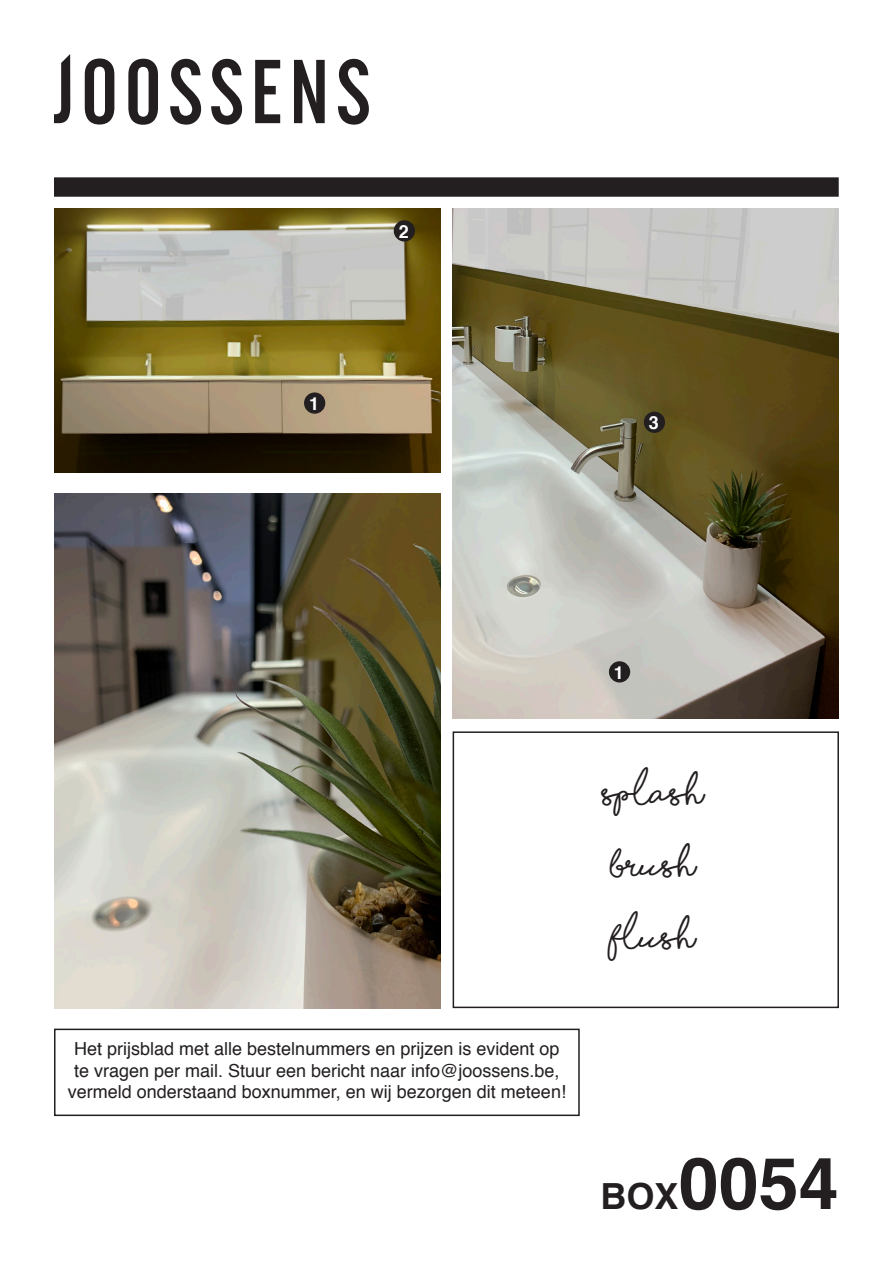
<style>
.page{position:relative;width:893px;height:1263px;background:#fff}
.page>*{position:absolute;margin:0;border:0;box-sizing:border-box;transform-origin:0 0}
.t1{font:700 72px "Helvetica";color:#231f20}
.t2{font:700 30px "Shorelines Script";color:#231f20}
.t3{font:18px/21.6px "Helvetica";color:#231f20;text-align:center}
.t4{font:700 18px "Helvetica";color:#fff}
.s1{font-size:36px}
</style>
<div class="page">
<img style="left:54px;top:493px;width:386px;height:515px">
<img style="left:54px;top:208px;width:386px;height:265px">
<img style="left:453px;top:208px;width:386px;height:511px">
<div style="left:610px;top:662px;width:19px;height:20px;background:#231f20;border-radius:50%"></div>
<div style="left:609px;top:661px;width:21px;height:21px;border:2px solid #231f20;border-radius:50%"></div>
<div style="left:305px;top:393px;width:20px;height:20px;background:#231f20;border-radius:50%"></div>
<div style="left:304px;top:392px;width:21px;height:22px;border:2px solid #231f20;border-radius:50%"></div>
<div style="left:394px;top:221px;width:20px;height:20px;background:#231f20;border-radius:50%"></div>
<div style="left:394px;top:220px;width:21px;height:22px;border:2px solid #231f20;border-radius:50%"></div>
<svg style="left:54px;top:54px;width:16px;height:69px"></svg>
<svg style="left:85px;top:59px;width:29px;height:66px"></svg>
<svg style="left:255px;top:60px;width:25px;height:63px"></svg>
<svg style="left:294px;top:60px;width:31px;height:63px"></svg>
<svg style="left:128px;top:59px;width:30px;height:66px"></svg>
<svg style="left:170px;top:59px;width:31px;height:66px"></svg>
<svg style="left:211px;top:59px;width:31px;height:66px"></svg>
<svg style="left:338px;top:59px;width:31px;height:66px"></svg>
<div style="left:55px;top:178px;width:783px;height:18px;background:#231f20"></div>
<div style="left:54px;top:177px;width:785px;height:20px;border:2px solid #231f20"></div>
<div style="left:54px;top:1028px;width:526px;height:88px;border:2px solid #231f20"></div>
<div style="left:453px;top:731px;width:386px;height:277px;border:2px solid #231f20"></div>
<div style="left:644px;top:412px;width:20px;height:20px;background:#231f20;border-radius:50%"></div>
<div style="left:644px;top:412px;width:21px;height:21px;border:2px solid #231f20;border-radius:50%"></div>
<p class="t4" style="left:309px;top:389px;width:12px">1</p>
<p class="t4" style="left:399px;top:217px;width:12px">2</p>
<p class="t4" style="left:649px;top:408px;width:12px">3</p>
<p class="t3" style="left:68px;top:1038px;width:500px">Het prijsblad met alle bestelnummers en prijzen is evident op te vragen per mail. Stuur een bericht naar info@joossens.be, vermeld onderstaand boxnummer, en wij bezorgen dit meteen!</p>
<p class="t4" style="left:614px;top:658px;width:12px">1</p>
<p class="t2" style="left:603px;top:781px;width:103px">SPLASH</p>
<p class="t2" style="left:611px;top:853px;width:87px">BRuSH</p>
<p class="t2" style="left:611px;top:925px;width:86px">FLuSH</p>
<p class="t1" style="left:600px;top:1125px;width:240px"><span class="s1">BOX</span>0054</p>
</div>
